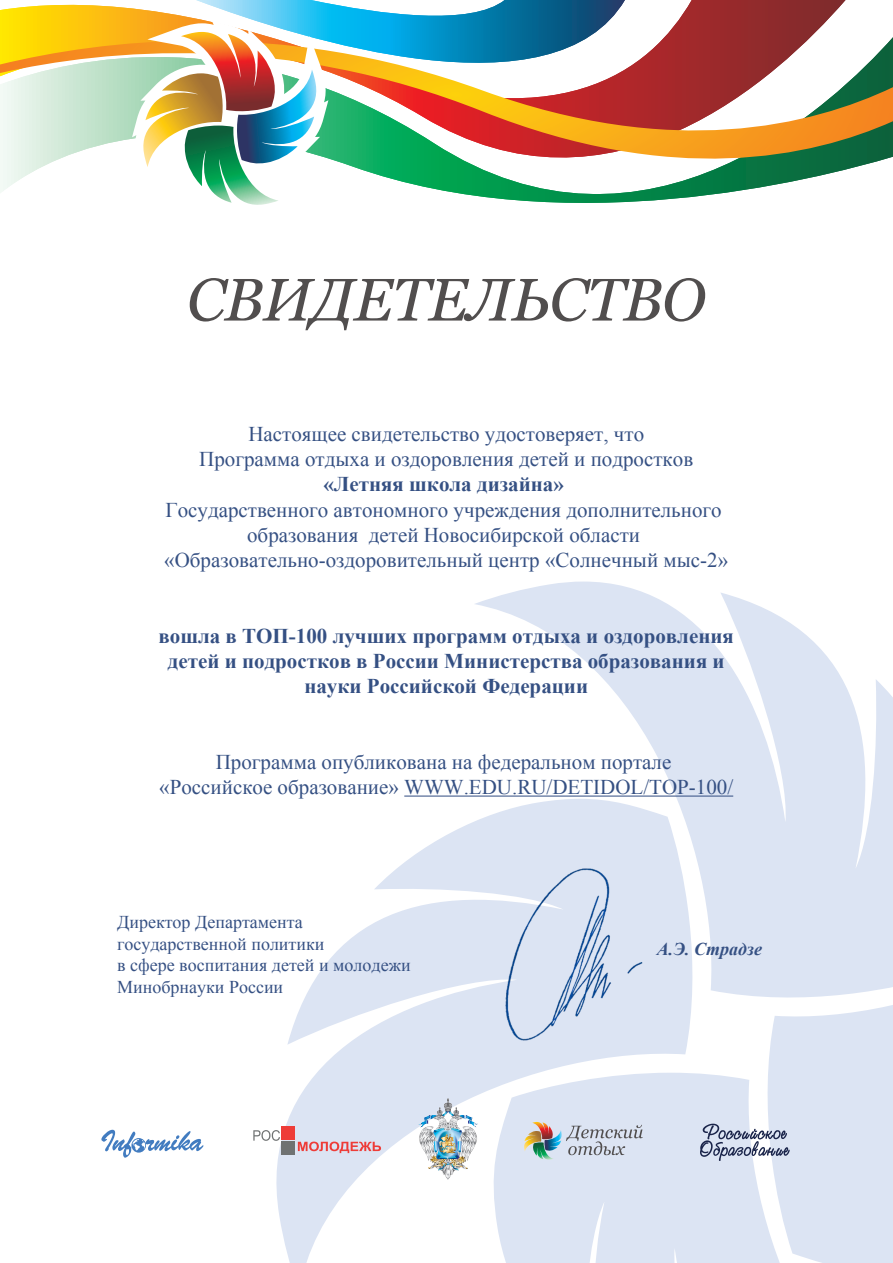
<style>
.page{position:relative;width:893px;height:1263px;background:#fff}
.page>*{position:absolute;margin:0;border:0;box-sizing:border-box;transform-origin:0 0}
.t1{font:italic 60px "Georgia";letter-spacing:-.015em;color:#514e4e}
.t2{font:21px/25.2px "Times New Roman";color:#355083;text-align:center}
.t3{font:700 21px/25.2px "Times New Roman";color:#355083;text-align:center}
.t4{font:18px/21.6px "Times New Roman";color:#355083}
.t5{font:italic 700 18px "Times New Roman";color:#355083}
</style>
<div class="page">
<svg style="left:768px;top:1008px;width:125px;height:65px;background:#dfe6f4"></svg>
<svg style="left:474px;top:581px;width:419px;height:427px;fill:#dce4f3"></svg>
<svg style="left:276px;top:799px;width:427px;height:464px;fill:#dce4f3"></svg>
<svg style="left:488px;top:1073px;width:405px;height:190px;background:#dfe6f4"></svg>
<img style="left:413px;top:1097px;width:70px;height:83px">
<svg style="left:101px;top:1130px;width:102px;height:28px"></svg>
<svg style="left:700px;top:1123px;width:90px;height:38px;background:#b2b9cb"></svg>
<svg style="left:523px;top:1122px;width:120px;height:38px;background:#bdc4ca"></svg>
<div style="left:282px;top:1127px;width:13px;height:13px;background:#ee3c38"></div>
<div style="left:282px;top:1141px;width:13px;height:14px;background:#6f7272"></div>
<svg style="left:253px;top:1130px;width:27px;height:11px"></svg>
<svg style="left:298px;top:1141px;width:83px;height:12px"></svg>
<svg style="left:0;top:0;width:845px;height:203px"></svg>
<svg style="left:196px;top:0;width:429px;height:33px"></svg>
<svg style="left:0;top:33px;width:893px;height:154px"></svg>
<svg style="left:132px;top:21px;width:196px;height:184px"></svg>
<hr style="left:404px;top:795px;width:329px;height:1px;background:#355083">
<img style="left:506px;top:869px;width:136px;height:172px">
<h1 class="t1" style="left:187px;top:262px;width:520px">СВИДЕТЕЛЬСТВО</h1>
<p class="t2" style="left:199px;top:421px;width:495px">Настоящее свидетельство удостоверяет, что<br>Программа отдыха и оздоровления детей и подростков</p>
<p class="t3" style="left:323px;top:471px;width:242px">«Летняя школа дизайна»</p>
<p class="t2" style="left:164px;top:497px;width:565px">Государственного автономного учреждения дополнительного образования детей Новосибирской области «Образовательно-оздоровительный центр «Солнечный мыс-2»</p>
<p class="t3" style="left:159px;top:622px;width:577px">вошла в ТОП-100 лучших программ отдыха и оздоровления детей и подростков в России Министерства образования и науки Российской Федерации</p>
<p class="t2" style="left:159px;top:749px;width:575px">Программа опубликована на федеральном портале «Российское образование» WWW.EDU.RU/DETIDOL/TOP-100/</p>
<p class="t4" style="left:117px;top:911px;width:295px">Директор Департамента государственной политики<br>в сфере воспитания детей и молодежи<br>Минобрнауки России</p>
<p class="t5" style="left:657px;top:936px;width:107px">А.Э. Страдзе</p>
</div>
